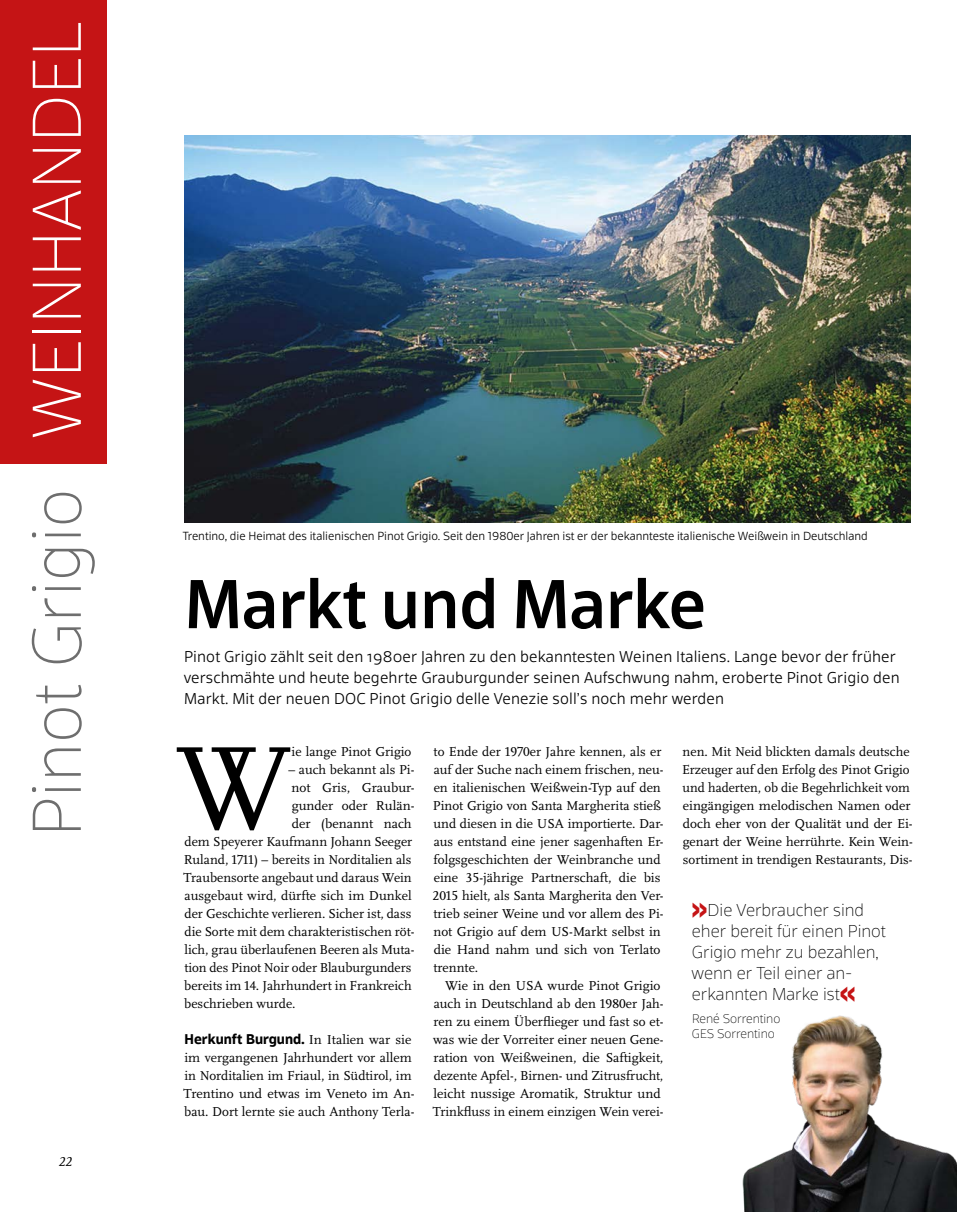
<style>
.page{position:relative;width:957px;height:1212px;background:#fff}
.page>*{position:absolute;margin:0;border:0;box-sizing:border-box;transform-origin:0 0}
.t1{font:122.55px "Scala Pro";color:#000}
.t2{font:100 66px "Scuba Pro";color:#6e6e6e}
.t3{font:500 66px "Scuba Pro";color:#000}
.t4{font:100 16.5px/21px "Scuba Pro";color:#000}
.t5{font:300 15px/21px "Scuba Pro";letter-spacing:.01em;color:#000}
.t6{font:13.5px/18px "Scala Pro";color:#000}
.t7{font:700 13.5px "Scuba Pro";color:#000}
.t8{font:italic 13.5px "Scala Pro";color:#000}
.t9{font:100 12px/15px "Scuba Pro";color:#000}
.t10{font:300 11.25px "Scuba Pro";color:#000}
.s1{color:#fff}
.s2{font-family:"Scala Pro";font-weight:400}
.s3{font-weight:700;font-size:30px;color:#c51415}
</style>
<div class="page">
<div style="left:0;top:0;width:106px;height:463px;background:#c51415"></div>
<img style="left:184px;top:135px;width:726px;height:387px">
<img style="left:742px;top:1015px;width:215px;height:197px">
<h2 class="t2" style="left:17px;top:836px;width:816px;rotate:-90deg">Pinot Grigio <span class="s1">WEINHANDEL</span></h2>
<p class="t8" style="left:58px;top:1153px;width:15px">22</p>
<p class="t10" style="left:183px;top:529px;width:686px">Trentino, die Heimat des italienischen Pinot Grigio. Seit den 1980er Jahren ist er der bekannteste italienische Weißwein in Deutschland</p>
<h2 class="t3" style="left:185px;top:564px;width:523px">Markt und Marke</h2>
<p class="t5" style="left:184px;top:646px;width:717px">Pinot Grigio zählt seit den 1980er Jahren zu den bekanntesten Weinen Italiens. Lange bevor der früher verschmähte und heute begehrte Grauburgunder seinen Aufschwung nahm, eroberte Pinot Grigio den<br>Markt. Mit der neuen DOC Pinot Grigio delle Venezie soll’s noch mehr werden</p>
<h1 class="t1" style="left:176px;top:718px;width:117px">W</h1>
<p class="t6" style="left:291px;top:743px;width:121px">ie lange Pinot Grigio</p>
<p class="t6" style="left:288px;top:761px;width:128px">– auch bekannt als Pi-</p>
<p class="t6" style="left:291px;top:779px;width:124px">not Gris, Graubur-</p>
<p class="t6" style="left:292px;top:797px;width:124px">gunder oder Rulän-</p>
<p class="t6" style="left:292px;top:815px;width:121px">der (benannt nach</p>
<p class="t6" style="left:184px;top:833px;width:229px">dem Speyerer Kaufmann Johann Seeger</p>
<p class="t6" style="left:184px;top:851px;width:229px">Ruland, 1711) – bereits in Norditalien als</p>
<p class="t6" style="left:183px;top:869px;width:230px">Traubensorte angebaut und daraus Wein</p>
<p class="t6" style="left:184px;top:887px;width:229px">ausgebaut wird, dürfte sich im Dunkel</p>
<p class="t6" style="left:184px;top:905px;width:228px">der Geschichte verlieren. Sicher ist, dass</p>
<p class="t6" style="left:184px;top:923px;width:231px">die Sorte mit dem charakteristischen röt-</p>
<p class="t6" style="left:184px;top:941px;width:231px">lich, grau überlaufenen Beeren als Muta-</p>
<p class="t6" style="left:184px;top:959px;width:229px">tion des Pinot Noir oder Blauburgunders</p>
<p class="t6" style="left:184px;top:977px;width:229px">bereits im 14. Jahrhundert in Frankreich</p>
<p class="t6" style="left:184px;top:995px;width:113px">beschrieben wurde.</p>
<p class="t7" style="left:185px;top:1031px;width:228px">Herkunft Burgund. <span class="s2">In Italien war sie</span></p>
<p class="t6" style="left:183px;top:1049px;width:232px">im vergangenen Jahrhundert vor allem in Norditalien im Friaul, in Südtirol, im Trentino und etwas im Veneto im An&shy;bau. Dort lernte sie auch Anthony Terla-</p>
<p class="t6" style="left:432px;top:743px;width:232px">to Ende der 1970er Jahre kennen, als er auf der Suche nach einem frischen, neu&shy;en italienischen Weißwein-Typ auf den Pinot Grigio von Santa Margherita stieß und diesen in die USA importierte. Dar&shy;aus entstand eine jener sagenhaften Er&shy;folgsgeschichten der Weinbranche und eine 35-jährige Partnerschaft, die bis 2015 hielt, als Santa Margherita den Ver&shy;trieb seiner Weine und vor allem des Pi&shy;not Grigio auf dem US-Markt selbst in die Hand nahm und sich von Terlato trennte.</p>
<p class="t6" style="left:433px;top:977px;width:232px;text-indent:12px">Wie in den USA wurde Pinot Grigio auch in Deutschland ab den 1980er Jah&shy;ren zu einem Überflieger und fast so et&shy;was wie der Vorreiter einer neuen Gene&shy;ration von Weißweinen, die Saftigkeit, dezente Apfel-, Birnen- und Zitrusfrucht, leicht nussige Aromatik, Struktur und Trinkfluss in einem einzigen Wein verei-</p>
<p class="t6" style="left:682px;top:743px;width:232px">nen. Mit Neid blickten damals deutsche Erzeuger auf den Erfolg des Pinot Grigio und haderten, ob die Begehrlichkeit vom eingängigen melodischen Namen oder doch eher von der Qualität und der Ei&shy;genart der Weine herrührte. Kein Wein&shy;sortiment in trendigen Restaurants, Dis-</p>
<p class="t4" style="left:691px;top:899px;width:196px"><span class="s3">»</span>Die Verbraucher sind eher bereit für einen Pinot<br>Grigio mehr zu bezahlen, wenn er Teil einer an&shy;erkannten Marke ist<span class="s3">«</span></p>
<p class="t9" style="left:692px;top:1011px;width:90px">René Sorrentino<br>GES Sorrentino</p>
</div>
